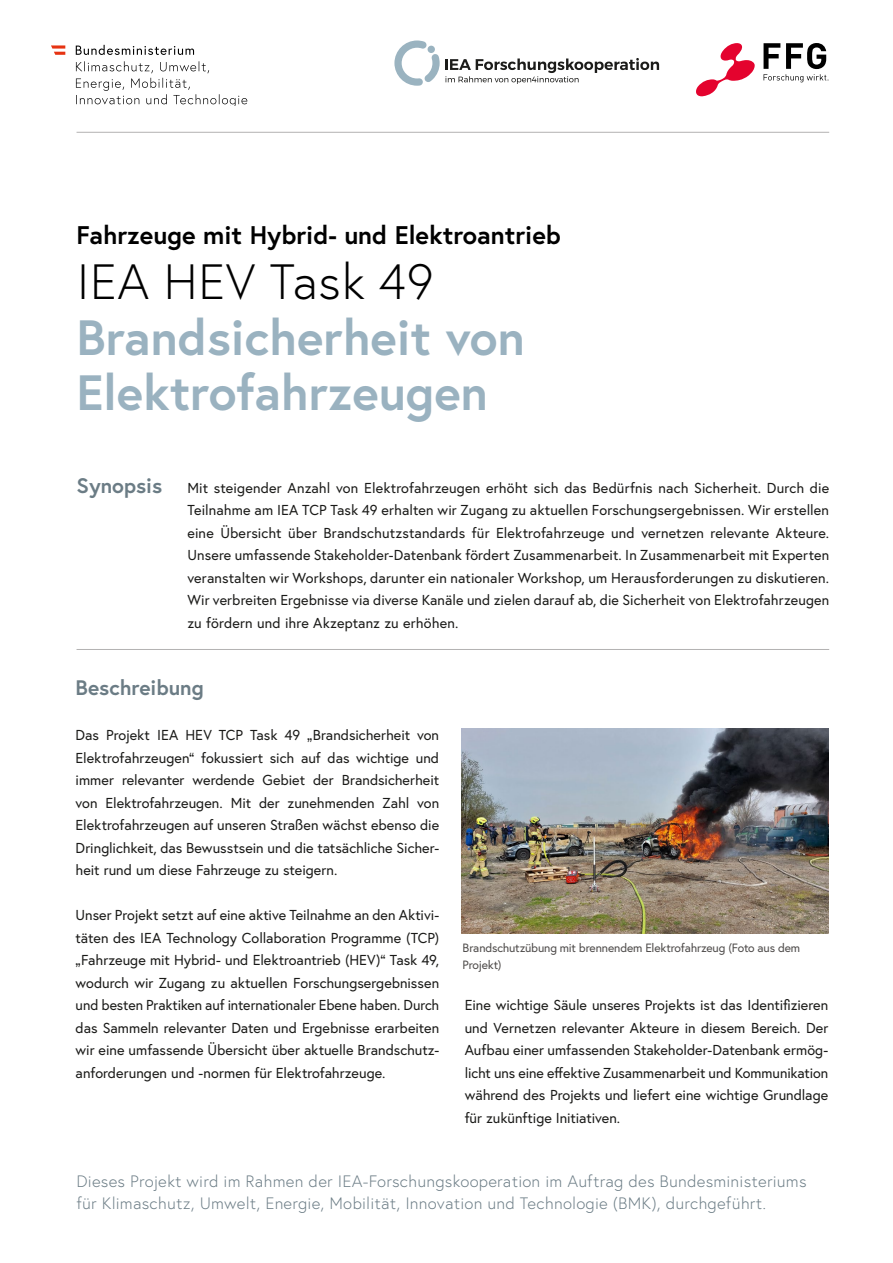
<style>
.page{position:relative;width:893px;height:1263px;background:#fff}
.page>*{position:absolute;margin:0;border:0;box-sizing:border-box;transform-origin:0 0}
.Task-Titel{font:700 49.5px/55.5px "Europa Austria";color:#9ab2c0}
.Task-Nr{font:300 49.5px "Europa Austria";color:#000}
.Thema{font:700 25.5px "Europa Austria";color:#000}
.Ü1{font:700 21px "Europa Austria";color:#6b7c85}
.Fußzeile{font:300 16.5px/22.5px "Europa Austria";letter-spacing:.01em;color:#6b7c85}
.p-Fließtext{font:14.4px/22.5px "Europa Austria";color:#1a1a18;text-align:justify}
.p-Synopsis{font:14.4px/22.5px "Europa Austria";letter-spacing:.01em;color:#1a1a18;text-align:justify}
.p_Bildbeschriftung{font:12px/17.5px "Europa Austria";letter-spacing:-.015em;color:#4e4b4a}
</style>
<div class="page">
<hr style="left:77px;top:132px;width:752px;height:1px;background:#b3b2b2">
<hr style="left:77px;top:649px;width:752px;height:1px;background:#b3b2b2">
<svg style="left:696px;top:43px;width:59px;height:53px"></svg>
<svg style="left:763px;top:43px;width:65px;height:39px"></svg>
<img style="left:462px;top:728px;width:366px;height:205px">
<svg style="left:76px;top:61px;width:171px;height:44px"></svg>
<svg style="left:76px;top:45px;width:118px;height:10px"></svg>
<svg style="left:51px;top:45px;width:14px;height:10px"></svg>
<svg style="left:394px;top:40px;width:265px;height:46px"></svg>
<p class="Thema" style="left:77px;top:218px;width:486px">Fahrzeuge mit Hybrid- und Elektroantrieb</p>
<h1 class="Task-Nr" style="left:77px;top:251px;width:359px">IEA HEV Task 49</h1>
<h2 class="Task-Titel" style="left:77px;top:308px;width:450px">Brandsicherheit von<br>Elektrofahrzeugen</h2>
<h3 class="Ü1" style="left:77px;top:471px;width:87px">Synopsis</h3>
<p class="p-Synopsis" style="left:187px;top:476px;width:643px">Mit steigender Anzahl von Elektrofahrzeugen erhöht sich das Bedürfnis nach Sicherheit. Durch die Teilnahme am IEA TCP Task 49 erhalten wir Zugang zu aktuellen Forschungsergebnissen. Wir erstellen eine Übersicht über Brandschutzstandards für Elektrofahrzeuge und vernetzen relevante Akteure.<br>Unsere umfassende Stakeholder-Datenbank fördert Zusammenarbeit. In Zusammenarbeit mit Experten veranstalten wir Workshops, darunter ein nationaler Workshop, um Herausforderungen zu diskutieren.<br>Wir verbreiten Ergebnisse via diverse Kanäle und zielen darauf ab, die Sicherheit von Elektrofahrzeugen zu fördern und ihre Akzeptanz zu erhöhen.</p>
<h3 class="Ü1" style="left:76px;top:673px;width:130px">Beschreibung</h3>
<p class="p-Fließtext" style="left:76px;top:723px;width:365px">Das Projekt IEA HEV TCP Task 49 „Brandsicherheit von Elektrofahrzeugen“ fokussiert sich auf das wichtige und immer relevanter werdende Gebiet der Brandsicherheit von Elektrofahrzeugen. Mit der zunehmenden Zahl von Elektrofahrzeugen auf unseren Straßen wächst ebenso die Dringlichkeit, das Bewusstsein und die tatsächliche Sicher&shy;heit rund um diese Fahrzeuge zu steigern.</p>
<p class="p-Fließtext" style="left:76px;top:903px;width:365px">Unser Projekt setzt auf eine aktive Teilnahme an den Aktivi&shy;täten des IEA Technology Collaboration Programme (TCP) „Fahrzeuge mit Hybrid- und Elektroantrieb (HEV)“ Task 49, wodurch wir Zugang zu aktuellen Forschungsergebnissen und besten Praktiken auf internationaler Ebene haben. Durch das Sammeln relevanter Daten und Ergebnisse erarbeiten wir eine umfassende Übersicht über aktuelle Brandschutz&shy;anforderungen und -normen für Elektrofahrzeuge.</p>
<p class="p_Bildbeschriftung" style="left:463px;top:939px;width:339px">Brandschutzübung mit brennendem Elektrofahrzeug (Foto aus dem<br>Projekt)</p>
<p class="p-Fließtext" style="left:465px;top:993px;width:365px">Eine wichtige Säule unseres Projekts ist das Identifizieren und Vernetzen relevanter Akteure in diesem Bereich. Der Aufbau einer umfassenden Stakeholder-Datenbank ermög&shy;licht uns eine effektive Zusammenarbeit und Kommunikation während des Projekts und liefert eine wichtige Grundlage für zukünftige Initiativen.</p>
<p class="Fußzeile" style="left:77px;top:1169px;width:732px">Dieses Projekt wird im Rahmen der IEA-Forschungskooperation im Auftrag des Bundesministeriums für Klimaschutz, Umwelt, Energie, Mobilität, Innovation und Technologie (BMK), durchgeführt.</p>
</div>
